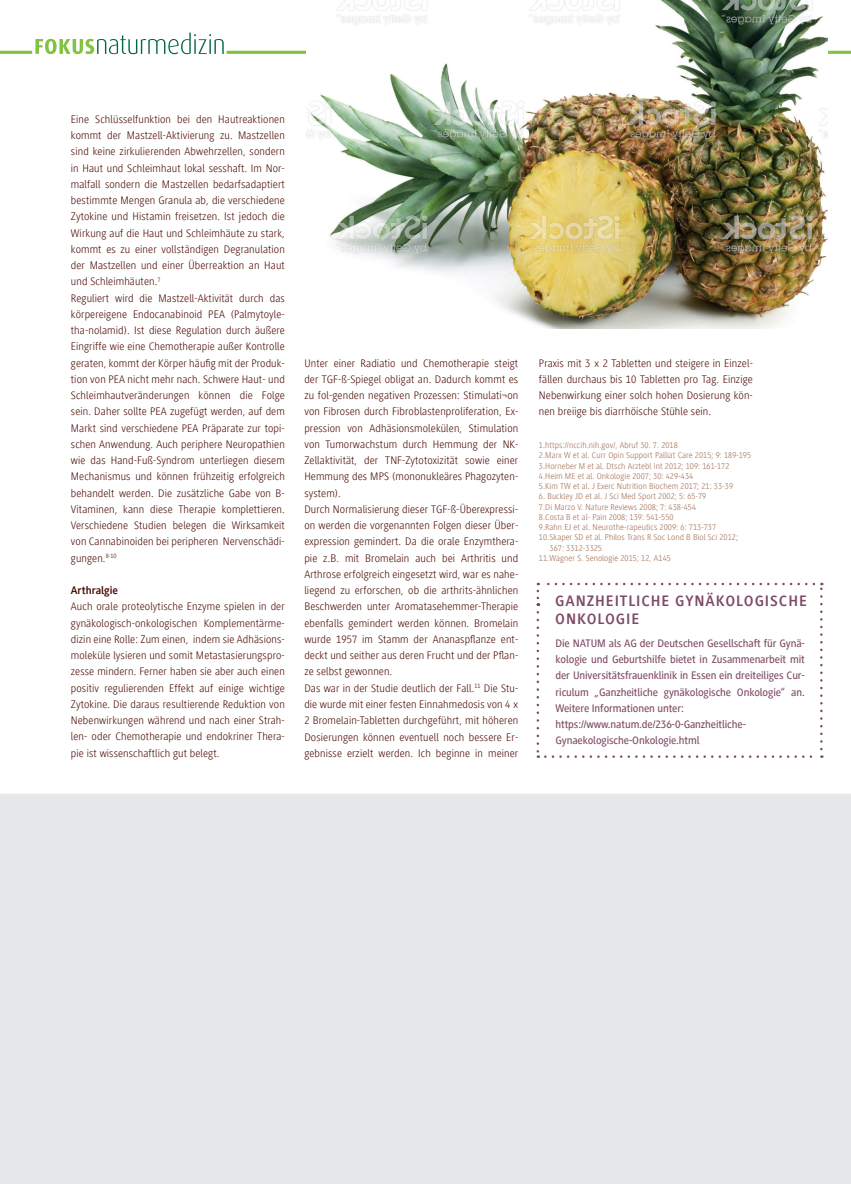
<style>
.page{position:relative;width:851px;height:1184px;background:#fff}
.page>*{position:absolute;margin:0;border:0;box-sizing:border-box;transform-origin:0 0}
.t1{font:700 15.62px/18.8px "Generis Sans Com";letter-spacing:.06em;color:#7d4b65}
.t2{font:300 11.25px/16.2px "Generis Sans Com";letter-spacing:.01em;color:#480700}
.t3{font:500 11.25px/16.2px "Generis Sans Com";letter-spacing:-.01em;color:#7d4b65}
.t4{font:700 11.25px "Generis Sans Com";color:#480700}
.t5{font:300 8.75px/10.2px "Generis Sans Com";letter-spacing:.01em;color:#a06c51}
</style>
<div class="page">
<svg style="left:35px;top:33px;width:189px;height:21px"></svg>
<hr style="left:226px;top:51px;width:624px;height:3px;background:#81c340">
<hr style="left:0;top:51px;width:32px;height:3px;background:#81c340">
<div style="left:0;top:794px;width:850px;height:389px;background:#e6e7e9"></div>
<svg style="left:536px;top:612px;width:3px;height:146px"></svg>
<svg style="left:545px;top:755px;width:277px;height:3px"></svg>
<svg style="left:820px;top:583px;width:2px;height:166px"></svg>
<svg style="left:537px;top:583px;width:276px;height:2px"></svg>
<svg style="left:536px;top:591px;width:3px;height:15px"></svg>
<img style="left:306px;top:0;width:521px;height:328px">
<p class="t2" style="left:71px;top:111px;width:215px">Eine Schlüsselfunktion bei den Hautreaktionen kommt der Mastzell-Aktivierung zu. Mastzellen sind keine zirkulierenden Abwehrzellen, sondern in Haut und Schleimhaut lokal sesshaft. Im Nor&shy;malfall sondern die Mastzellen bedarfsadaptiert bestimmte Mengen Granula ab, die verschiedene Zytokine und Histamin freisetzen. Ist jedoch die Wirkung auf die Haut und Schleimhäute zu stark, kommt es zu einer vollständigen Degranulation der Mastzellen und einer Überreaktion an Haut und Schleimhäuten.<sup>7<br></sup>Reguliert wird die Mastzell-Aktivität durch das körpereigene Endocanabinoid PEA (Palmytoyle&shy;tha-nolamid). Ist diese Regulation durch äußere Eingriffe wie eine Chemotherapie außer Kontrolle geraten, kommt der Körper häufig mit der Produk&shy;tion von PEA nicht mehr nach. Schwere Haut- und Schleimhautveränderungen können die Folge sein. Daher sollte PEA zugefügt werden, auf dem Markt sind verschiedene PEA Präparate zur topi&shy;schen Anwendung. Auch periphere Neuropathien wie das Hand-Fuß-Syndrom unterliegen diesem Mechanismus und können frühzeitig erfolgreich behandelt werden. Die zusätzliche Gabe von B-Vitaminen, kann diese Therapie komplettieren.<br>Verschiedene Studien belegen die Wirksamkeit von Cannabinoiden bei peripheren Nervenschädi&shy;gungen.<sup>8-10</sup></p>
<p class="t4" style="left:71px;top:584px;width:49px">Arthralgie</p>
<p class="t2" style="left:71px;top:598px;width:215px;text-align:justify">Auch orale proteolytische Enzyme spielen in der gynäkologisch-onkologischen Komplementärme&shy;dizin eine Rolle: Zum einen, indem sie Adhäsions&shy;moleküle lysieren und somit Metastasierungspro&shy;zesse mindern. Ferner haben sie aber auch einen positiv regulierenden Effekt auf einige wichtige Zytokine. Die daraus resultierende Reduktion von Nebenwirkungen während und nach einer Strah&shy;len- oder Chemotherapie und endokriner Thera&shy;pie ist wissenschaftlich gut belegt.</p>
<p class="t2" style="left:304px;top:355px;width:215px">Unter einer Radiatio und Chemotherapie steigt der TGF-ß-Spiegel obligat an. Dadurch kommt es zu fol-genden negativen Prozessen: Stimulati¬on von Fibrosen durch Fibroblastenproliferation, Ex&shy;pression von Adhäsionsmolekülen, Stimulation von Tumorwachstum durch Hemmung der NK-Zellaktivität, der TNF-Zytotoxizität sowie einer Hemmung des MPS (mononukleäres Phagozyten&shy;system).<br>Durch Normalisierung dieser TGF-ß-Überexpressi&shy;on werden die vorgenannten Folgen dieser Über&shy;expression gemindert. Da die orale Enzymthera&shy;pie z.B. mit Bromelain auch bei Arthritis und Arthrose erfolgreich eingesetzt wird, war es nahe&shy;liegend zu erforschen, ob die arthrits-ähnlichen Beschwerden unter Aromatasehemmer-Therapie ebenfalls gemindert werden können. Bromelain wurde 1957 im Stamm der Ananaspflanze ent&shy;deckt und seither aus deren Frucht und der Pflan&shy;ze selbst gewonnen.<br>Das war in der Studie deutlich der Fall.<sup>11</sup> Die Stu&shy;die wurde mit einer festen Einnahmedosis von 4 × 2 Bromelain-Tabletten durchgeführt, mit höheren Dosierungen können eventuell noch bessere Er&shy;gebnisse erzielt werden. Ich beginne in meiner</p>
<p class="t2" style="left:539px;top:355px;width:215px;text-align:justify">Praxis mit 3 × 2 Tabletten und steigere in Einzel&shy;fällen durchaus bis 10 Tabletten pro Tag. Einzige Nebenwirkung einer solch hohen Dosierung kön&shy;nen breiige bis diarrhöische Stühle sein.</p>
<p class="t5" style="left:539px;top:440px;width:214px">1.https://nccih.nih.gov/, Abruf 30. 7. 2018<br>2.Marx W et al. Curr Opin Support Palliat Care 2015; 9: 189-195<br>3.Horneber M et al. Dtsch Arztebl Int 2012; 109: 161-172<br>4.Heim ME et al. Onkologie 2007; 30: 429-434<br>5.Kim TW et al. J Exerc Nutrition Biochem 2017; 21: 33-39</p>
<p class="t5" style="left:539px;top:491px;width:169px">6. Buckley JD et al. J Sci Med Sport 2002; 5: 65-79</p>
<p class="t5" style="left:539px;top:501px;width:158px">7.Di Marzo V. Nature Reviews 2008; 7: 438-454</p>
<p class="t5" style="left:539px;top:512px;width:136px">8.Costa B et al- Pain 2008; 139: 541-550</p>
<p class="t5" style="left:539px;top:522px;width:179px">9.Rahn EJ et al. Neurothe-rapeutics 2009: 6: 713-737</p>
<p class="t5" style="left:539px;top:532px;width:201px">10.Skaper SD et al. Philos Trans R Soc Lond B Biol Sci 2012;</p>
<p class="t5" style="left:549px;top:542px;width:54px">367: 3312-3325</p>
<p class="t5" style="left:539px;top:553px;width:133px">11.Wagner S. Senologie 2015; 12, A145</p>
<h1 class="t1" style="left:555px;top:591px;width:253px">GANZHEITLICHE GYNÄKOLOGISCHE<br>ONKOLOGIE</h1>
<p class="t3" style="left:555px;top:635px;width:251px">Die NATUM als AG der Deutschen Gesellschaft für Gynä&shy;kologie und Geburtshilfe bietet in Zusammenarbeit mit der Universitätsfrauenklinik in Essen ein dreiteiliges Cur&shy;riculum „Ganzheitliche gynäkologische Onkologie“ an.<br>Weitere Informationen unter: https://www.natum.de/236-0-Ganzheitliche-Gynaekologische-Onkologie.html</p>
</div>
